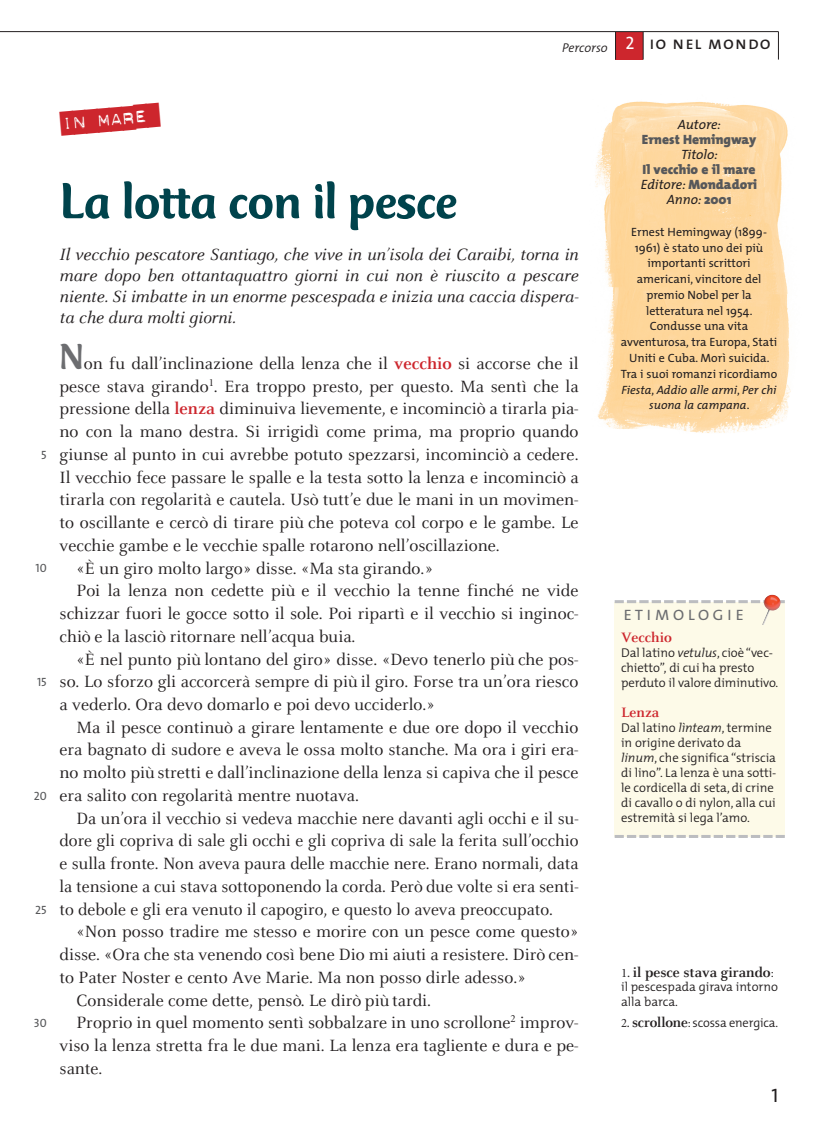
<style>
.page{position:relative;width:838px;height:1132px;background:#fff}
.page>*{position:absolute;margin:0;border:0;box-sizing:border-box;transform-origin:0 0}
.t1{font:500 52.5px "Mercurius";letter-spacing:-.01em;color:#00434c}
.t2{font:24px "Dynamoe";color:#cd262d}
.t3{font:19.5px "The Mix Semi Light Caps";letter-spacing:.145em;color:#6c6d70}
.t4{font:19.5px "The Mix Caps";color:#231f20}
.t5{font:18px "Celeste";color:#231f20}
.t6{font:italic 18px/21px "Celeste";color:#231f20;text-align:justify}
.t7{font:18px "The Mix Caps";letter-spacing:.06em;color:#231f20}
.t8{font:700 15px "Celeste";color:#231f20}
.t9{font:700 15px "Celeste";color:#cd262d}
.t10{font:900 13.5px/15px "The Mix";color:#57585a;text-align:center}
.t11{font:italic 13.5px "The Mix";color:#231f20}
.t12{font:300 12.75px/15px "The Mix";color:#231f20}
.t13{font:12px/15.8px "The Mix";color:#231f20;text-align:center}
.t14{font:12px "The Mix Caps";color:#57585a}
.s1{color:#fff}
.s2{font-family:"Mercurius";font-weight:500;font-size:37.5px;color:#6c6d70}
.s3{font-weight:700;color:#cd262d}
.s4{font-weight:400;font-style:italic;color:#231f20}
.s5{font-style:italic}
.s6{font-family:"Minion";font-weight:400;font-size:12.75px}
.s7{font-family:"The Mix";font-weight:300;font-size:12.75px}
.s8{font-family:"Minion";font-weight:400}
.s9{font-family:"Celeste";font-weight:700;font-size:15px}
</style>
<div class="page">
<div style="left:615px;top:32px;width:28px;height:27px;background:#cd262d"></div>
<svg style="left:778px;top:32px;width:1px;height:28px"></svg>
<svg style="left:615px;top:32px;width:1px;height:28px"></svg>
<svg style="left:643px;top:32px;width:1px;height:28px"></svg>
<hr style="left:0;top:31px;width:778px;height:1px;background:#231f20">
<div style="left:614px;top:602px;width:170px;height:234px;background:#fdfae8"></div>
<svg style="left:614px;top:600px;width:170px;height:3px"></svg>
<svg style="left:614px;top:835px;width:170px;height:2px"></svg>
<img style="left:762px;top:594px;width:19px;height:31px">
<img style="left:595px;top:101px;width:196px;height:332px">
<p class="t7" style="left:562px;top:33px;width:210px"><sub>Percorso</sub> <span class="s1">2</span> io nel mondo</p>
<h2 class="t2" style="left:60px;top:112px;width:89px;rotate:-5deg">In mare</h2>
<p class="t14" style="left:41px;top:447px;width:7px">5</p>
<p class="t14" style="left:36px;top:561px;width:13px">10</p>
<p class="t14" style="left:37px;top:674px;width:11px">15</p>
<p class="t14" style="left:34px;top:788px;width:15px">20</p>
<p class="t14" style="left:35px;top:902px;width:13px">25</p>
<p class="t14" style="left:34px;top:1015px;width:15px">30</p>
<h1 class="t1" style="left:60px;top:181px;width:399px">La lotta con il pesce</h1>
<p class="t6" style="left:60px;top:246px;width:520px">Il vecchio pescatore Santiago, che vive in un’isola dei Caraibi, torna in mare dopo ben ottantaquattro giorni in cui non è riuscito a pescare niente. Si imbatte in un enorme pescespada e inizia una caccia dispera&shy;ta che dura molti giorni.</p>
<p class="t5" style="left:60px;top:356px;width:520px"><span class="s2">N</span>on fu dall’inclinazione della lenza che il <span class="s3">vecchio</span> si accorse che il</p>
<p class="t5" style="left:60px;top:379px;width:520px">pesce stava girando<sup>1</sup>. Era troppo presto, per questo. Ma sentì che la</p>
<p class="t5" style="left:60px;top:401px;width:520px">pressione della <span class="s3">lenza</span> diminuiva lievemente, e incominciò a tirarla pia-</p>
<p class="t5" style="left:60px;top:424px;width:520px">no con la mano destra. Si irrigidì come prima, ma proprio quando</p>
<p class="t5" style="left:60px;top:447px;width:520px">giunse al punto in cui avrebbe potuto spezzarsi, incominciò a cedere.</p>
<p class="t5" style="left:60px;top:470px;width:520px">Il vecchio fece passare le spalle e la testa sotto la lenza e incominciò a</p>
<p class="t5" style="left:60px;top:492px;width:520px">tirarla con regolarità e cautela. Usò tutt’e due le mani in un movimen-</p>
<p class="t5" style="left:60px;top:515px;width:520px">to oscillante e cercò di tirare più che poteva col corpo e le gambe. Le</p>
<p class="t5" style="left:60px;top:538px;width:441px">vecchie gambe e le vecchie spalle rotarono nell’oscillazione.</p>
<p class="t5" style="left:77px;top:561px;width:358px">«È un giro molto largo» disse. «Ma sta girando.»</p>
<p class="t5" style="left:77px;top:583px;width:503px">Poi la lenza non cedette più e il vecchio la tenne finché ne vide</p>
<p class="t5" style="left:60px;top:606px;width:520px">schizzar fuori le gocce sotto il sole. Poi ripartì e il vecchio si inginoc-</p>
<p class="t5" style="left:60px;top:629px;width:297px">chiò e la lasciò ritornare nell’acqua buia.</p>
<p class="t5" style="left:77px;top:651px;width:503px">«È nel punto più lontano del giro» disse. «Devo tenerlo più che pos-</p>
<p class="t5" style="left:60px;top:674px;width:520px">so. Lo sforzo gli accorcerà sempre di più il giro. Forse tra un’ora riesco</p>
<p class="t5" style="left:60px;top:697px;width:377px">a vederlo. Ora devo domarlo e poi devo ucciderlo.»</p>
<p class="t5" style="left:77px;top:720px;width:503px">Ma il pesce continuò a girare lentamente e due ore dopo il vecchio</p>
<p class="t5" style="left:60px;top:742px;width:520px">era bagnato di sudore e aveva le ossa molto stanche. Ma ora i giri era-</p>
<p class="t5" style="left:60px;top:765px;width:520px">no molto più stretti e dall’inclinazione della lenza si capiva che il pesce</p>
<p class="t5" style="left:60px;top:788px;width:301px">era salito con regolarità mentre nuotava.</p>
<p class="t5" style="left:77px;top:811px;width:503px">Da un’ora il vecchio si vedeva macchie nere davanti agli occhi e il su-</p>
<p class="t5" style="left:60px;top:833px;width:520px">dore gli copriva di sale gli occhi e gli copriva di sale la ferita sull’occhio</p>
<p class="t5" style="left:60px;top:856px;width:520px">e sulla fronte. Non aveva paura delle macchie nere. Erano normali, data</p>
<p class="t5" style="left:60px;top:879px;width:520px">la tensione a cui stava sottoponendo la corda. Però due volte si era senti-</p>
<p class="t5" style="left:60px;top:901px;width:495px">to debole e gli era venuto il capogiro, e questo lo aveva preoccupato.</p>
<p class="t5" style="left:77px;top:924px;width:503px">«Non posso tradire me stesso e morire con un pesce come questo»</p>
<p class="t5" style="left:60px;top:947px;width:520px">disse. «Ora che sta venendo così bene Dio mi aiuti a resistere. Dirò cen-</p>
<p class="t5" style="left:60px;top:970px;width:468px">to Pater Noster e cento Ave Marie. Ma non posso dirle adesso.»</p>
<p class="t5" style="left:77px;top:992px;width:356px">Considerale come dette, pensò. Le dirò più tardi.</p>
<p class="t5" style="left:77px;top:1015px;width:503px">Proprio in quel momento sentì sobbalzare in uno scrollone<sup>2</sup> improv-</p>
<p class="t5" style="left:60px;top:1038px;width:520px">viso la lenza stretta fra le due mani. La lenza era tagliente e dura e pe-</p>
<p class="t5" style="left:60px;top:1061px;width:44px">sante.</p>
<p class="t11" style="left:677px;top:119px;width:45px">Autore:</p>
<p class="t10" style="left:642px;top:133px;width:116px">Ernest Hemingway</p>
<p class="t11" style="left:681px;top:149px;width:38px">Titolo:</p>
<p class="t10" style="left:641px;top:163px;width:118px">Il vecchio e il mare<br><span class="s4">Editore:</span> Mondadori<br><span class="s4">Anno:</span> 2001</p>
<p class="t13" style="left:621px;top:225px;width:158px">Ernest Hemingway (1899-<br>1961) è stato uno dei più importanti scrittori americani, vincitore del premio Nobel per la letteratura nel 1954.<br>Condusse una vita avventurosa, tra Europa, Stati<br>Uniti e Cuba. Morì suicida.<br>Tra i suoi romanzi ricordiamo<br><span class="s5">Fiesta</span>, <span class="s5">Addio alle armi</span>, <span class="s5">Per chi suona la campana</span>.</p>
<p class="t3" style="left:623px;top:602px;width:122px">etimologie</p>
<p class="t9" style="left:621px;top:631px;width:52px">Vecchio</p>
<p class="t12" style="left:621px;top:646px;width:159px">Dal latino <span class="s5">vetulus</span>, cioè “vec&shy;chietto”, di cui ha presto perduto il valore diminutivo.</p>
<p class="t9" style="left:621px;top:706px;width:40px">Lenza</p>
<p class="t12" style="left:621px;top:721px;width:157px">Dal latino <span class="s5">lìnteam</span>, termine in origine derivato da <span class="s5">linum</span>, che significa “striscia di lino”. La lenza è una sotti&shy;le cordicella di seta, di crine di cavallo o di nylon, alla cui estremità si lega l’amo.</p>
<p class="t8" style="left:621px;top:966px;width:154px"><span class="s6">1.</span> il pesce stava girando<span class="s7">:</span></p>
<p class="t12" style="left:621px;top:980px;width:158px;line-height:14.2px">il pescespada girava intorno alla barca.</p>
<p class="t12" style="left:621px;top:1016px;width:158px"><span class="s8">2.</span> <span class="s9">scrollone</span>: scossa energica.</p>
<p class="t4" style="left:771px;top:1082px;width:8px">1</p>
</div>
